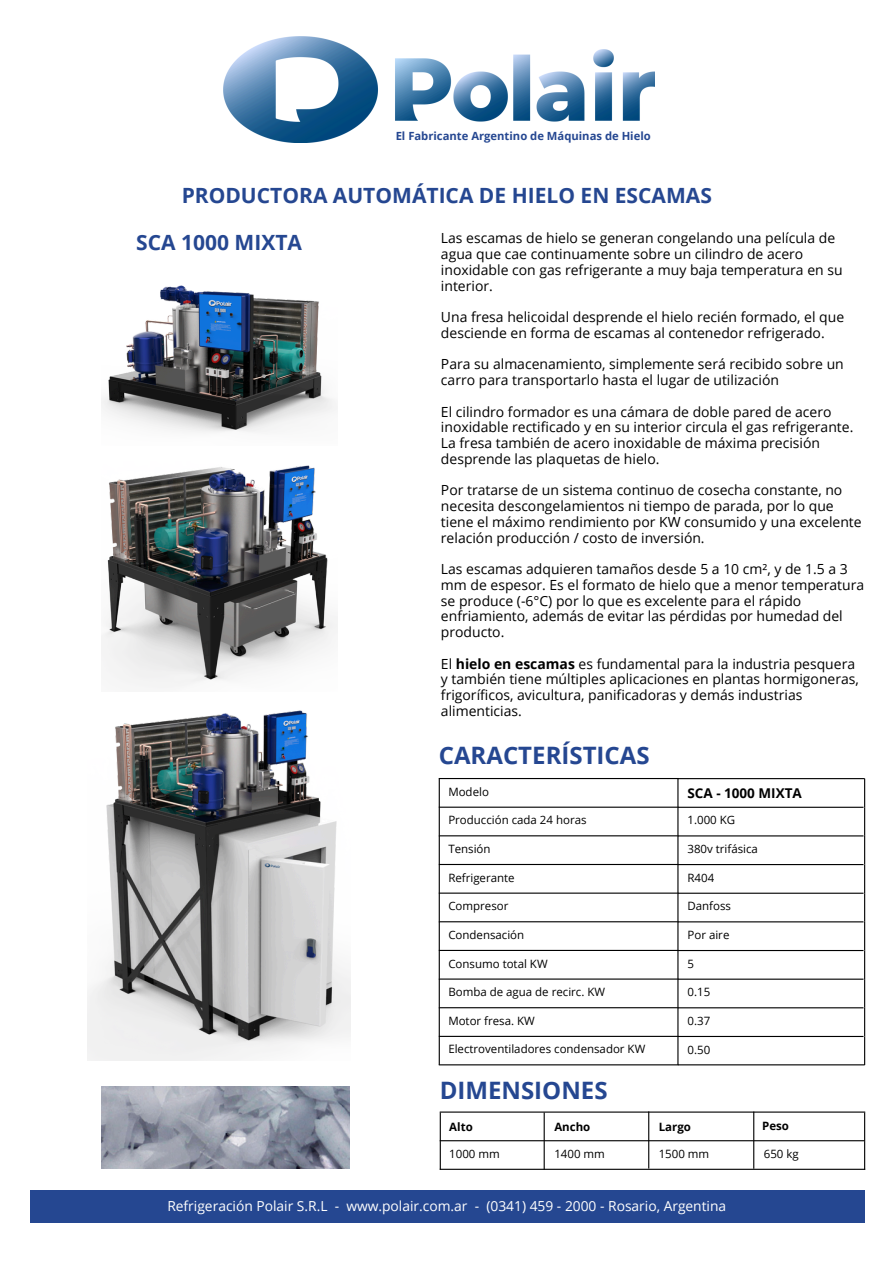
<style>
.page{position:relative;width:894px;height:1264px;background:#fff}
.page>*{position:absolute;margin:0;border:0;box-sizing:border-box;transform-origin:0 0}
.t1{font:700 24px "Open Sans";color:#254791}
.t2{font:700 21px "Open Sans";color:#254791}
.t3{font:13.95px/15.8px "Open Sans";color:#000}
.t4{font:13.8px "Open Sans";color:#fff}
.t5{font:700 13.5px "Open Sans";color:#000}
.t6{font:11.4px "Open Sans";color:#000}
.t7{font:700 11.4px "Open Sans";color:#000}
.t8{font:700 11.25px "Open Sans";color:#254791}
.s1{font-weight:700}
</style>
<div class="page">
<hr style="left:438px;top:1064px;width:240px;height:1px;background:#000">
<hr style="left:438px;top:1035px;width:240px;height:1px;background:#000">
<hr style="left:438px;top:1007px;width:240px;height:1px;background:#000">
<hr style="left:438px;top:978px;width:240px;height:1px;background:#000">
<hr style="left:438px;top:949px;width:240px;height:2px;background:#000">
<hr style="left:438px;top:921px;width:240px;height:1px;background:#000">
<hr style="left:438px;top:892px;width:240px;height:1px;background:#000">
<hr style="left:438px;top:864px;width:240px;height:1px;background:#000">
<hr style="left:438px;top:835px;width:240px;height:1px;background:#000">
<hr style="left:438px;top:806px;width:240px;height:1px;background:#000">
<svg style="left:438px;top:779px;width:1px;height:285px"></svg>
<hr style="left:438px;top:778px;width:240px;height:1px;background:#000">
<svg style="left:677px;top:779px;width:1px;height:285px"></svg>
<hr style="left:677px;top:1064px;width:187px;height:1px;background:#000">
<hr style="left:677px;top:1035px;width:186px;height:2px;background:#000">
<hr style="left:863px;top:1036px;width:2px;height:29px;background:#000">
<hr style="left:677px;top:1007px;width:186px;height:1px;background:#000">
<hr style="left:863px;top:1007px;width:2px;height:29px;background:#000">
<hr style="left:677px;top:978px;width:186px;height:1px;background:#000">
<hr style="left:863px;top:979px;width:2px;height:28px;background:#000">
<hr style="left:677px;top:949px;width:186px;height:2px;background:#000">
<hr style="left:863px;top:950px;width:2px;height:29px;background:#000">
<hr style="left:677px;top:921px;width:186px;height:1px;background:#000">
<hr style="left:863px;top:921px;width:2px;height:29px;background:#000">
<hr style="left:677px;top:892px;width:186px;height:1px;background:#000">
<hr style="left:863px;top:893px;width:2px;height:28px;background:#000">
<hr style="left:677px;top:864px;width:186px;height:1px;background:#000">
<hr style="left:863px;top:864px;width:2px;height:29px;background:#000">
<hr style="left:677px;top:835px;width:186px;height:1px;background:#000">
<hr style="left:863px;top:836px;width:2px;height:28px;background:#000">
<hr style="left:677px;top:806px;width:186px;height:1px;background:#000">
<hr style="left:863px;top:807px;width:2px;height:28px;background:#000">
<hr style="left:677px;top:778px;width:187px;height:1px;background:#000">
<hr style="left:863px;top:778px;width:2px;height:29px;background:#000">
<hr style="left:439px;top:1111px;width:426px;height:1px;background:#000">
<hr style="left:439px;top:1140px;width:425px;height:1px;background:#000">
<hr style="left:863px;top:1112px;width:2px;height:29px;background:#000">
<svg style="left:648px;top:1111px;width:1px;height:57px"></svg>
<hr style="left:439px;top:1168px;width:426px;height:1px;background:#000">
<svg style="left:543px;top:1112px;width:1px;height:57px"></svg>
<svg style="left:753px;top:1111px;width:1px;height:57px"></svg>
<svg style="left:439px;top:1112px;width:1px;height:57px"></svg>
<hr style="left:863px;top:1141px;width:2px;height:28px;background:#000">
<img style="left:102px;top:285px;width:235px;height:147px">
<img style="left:223px;top:36px;width:431px;height:106px">
<div style="left:30px;top:1190px;width:834px;height:32px;background:#254791"></div>
<img style="left:102px;top:465px;width:235px;height:223px">
<img style="left:102px;top:1086px;width:247px;height:82px">
<img style="left:87px;top:710px;width:264px;height:350px">
<p class="t8" style="left:395px;top:128px;width:256px">El Fabricante Argentino de Máquinas de Hielo</p>
<p class="t2" style="left:182px;top:181px;width:531px">PRODUCTORA AUTOMÁTICA DE HIELO EN ESCAMAS</p>
<p class="t3" style="left:441px;top:230px;width:403px">Las escamas de hielo se generan congelando una película de agua que cae continuamente sobre un cilindro de acero inoxidable con gas refrigerante a muy baja temperatura en su interior.</p>
<h4 class="t3" style="left:441px;top:309px;width:404px">Una fresa helicoidal desprende el hielo recién formado, el que desciende en forma de escamas al contenedor refrigerado.</h4>
<h4 class="t3" style="left:441px;top:356px;width:404px">Para su almacenamiento, simplemente será recibido sobre un carro para transportarlo hasta el lugar de utilización</h4>
<h4 class="t3" style="left:441px;top:403px;width:414px">El cilindro formador es una cámara de doble pared de acero inoxidable rectificado y en su interior circula el gas refrigerante.<br>La fresa también de acero inoxidable de máxima precisión desprende las plaquetas de hielo.</h4>
<h4 class="t3" style="left:441px;top:482px;width:422px">Por tratarse de un sistema continuo de cosecha constante, no necesita descongelamientos ni tiempo de parada, por lo que tiene el máximo rendimiento por KW consumido y una excelente relación producción / costo de inversión.</h4>
<h4 class="t3" style="left:441px;top:561px;width:424px">Las escamas adquieren tamaños desde 5 a 10 cm², y de 1.5 a 3 mm de espesor. Es el formato de hielo que a menor temperatura se produce (-6°C) por lo que es excelente para el rápido enfriamiento, además de evitar las pérdidas por humedad del producto.</h4>
<h4 class="t3" style="left:441px;top:655px;width:419px">El <span class="s1">hielo en escamas</span> es fundamental para la industria pesquera y también tiene múltiples aplicaciones en plantas hormigoneras, frigoríficos, avicultura, panificadoras y demás industrias alimenticias.</h4>
<h4 class="t1" style="left:438px;top:738px;width:212px">CARACTERÍSTICAS</h4>
<h4 class="t2" style="left:136px;top:228px;width:167px">SCA 1000 MIXTA</h4>
<p class="t6" style="left:448px;top:783px;width:42px">Modelo</p>
<p class="t5" style="left:687px;top:783px;width:116px">SCA - 1000 MIXTA</p>
<h5 class="t6" style="left:448px;top:812px;width:140px">Producción cada 24 horas</h5>
<p class="t6" style="left:687px;top:812px;width:49px">1.000 KG</p>
<p class="t6" style="left:448px;top:840px;width:44px">Tensión</p>
<p class="t6" style="left:687px;top:840px;width:72px">380v trifásica</p>
<p class="t6" style="left:448px;top:869px;width:68px">Refrigerante</p>
<p class="t6" style="left:687px;top:869px;width:28px">R404</p>
<p class="t6" style="left:448px;top:898px;width:62px">Compresor</p>
<p class="t6" style="left:687px;top:898px;width:45px">Danfoss</p>
<h5 class="t6" style="left:448px;top:926px;width:77px">Condensación</h5>
<p class="t6" style="left:687px;top:926px;width:43px">Por aire</p>
<p class="t6" style="left:448px;top:955px;width:101px">Consumo total KW</p>
<p class="t6" style="left:687px;top:955px;width:8px">5</p>
<h3 class="t6" style="left:448px;top:984px;width:158px">Bomba de agua de recirc. KW</h3>
<p class="t6" style="left:687px;top:984px;width:24px">0.15</p>
<p class="t6" style="left:448px;top:1012px;width:88px">Motor fresa. KW</p>
<p class="t6" style="left:687px;top:1012px;width:24px">0.37</p>
<h1 class="t6" style="left:448px;top:1041px;width:198px">Electroventiladores condensador KW</h1>
<p class="t6" style="left:687px;top:1041px;width:24px">0.50</p>
<p class="t1" style="left:439px;top:1073px;width:169px">DIMENSIONES</p>
<p class="t7" style="left:449px;top:1118px;width:25px">Alto</p>
<h1 class="t7" style="left:554px;top:1118px;width:37px">Ancho</h1>
<h6 class="t7" style="left:658px;top:1118px;width:34px">Largo</h6>
<h6 class="t7" style="left:762px;top:1118px;width:28px">Peso</h6>
<h6 class="t6" style="left:449px;top:1146px;width:52px">1000 mm</h6>
<h6 class="t6" style="left:554px;top:1146px;width:52px">1400 mm</h6>
<p class="t6" style="left:658px;top:1146px;width:52px">1500 mm</p>
<p class="t6" style="left:763px;top:1146px;width:36px">650 kg</p>
<p class="t4" style="left:167px;top:1196px;width:560px">Refrigeración Polair S.R.L - www.polair.com.ar - (0341) 459 - 2000 - Rosario, Argentina</p>
</div>
